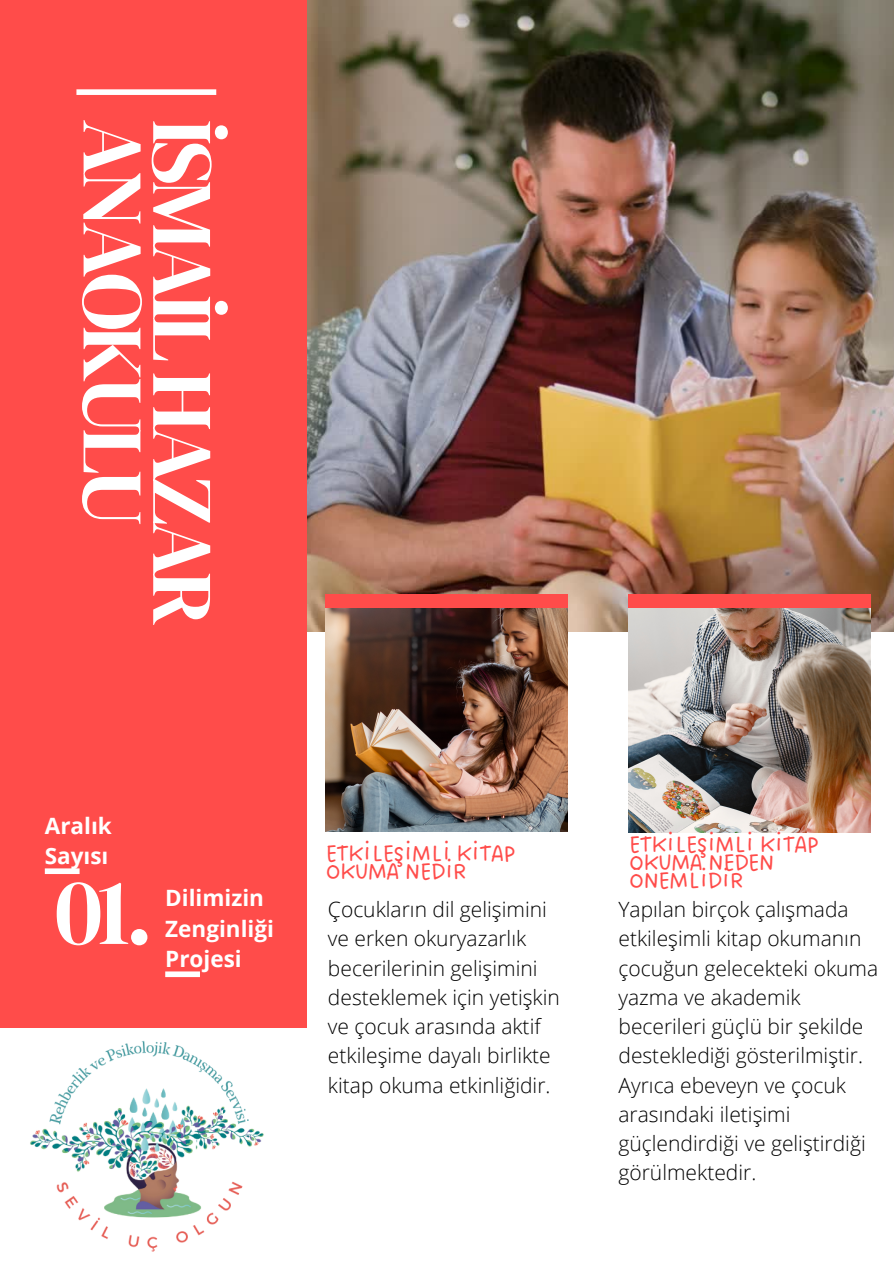
<style>
.page{position:relative;width:894px;height:1264px;background:#fff}
.page>*{position:absolute;margin:0;border:0;box-sizing:border-box;transform-origin:0 0}
.t1{font:95.1px "DM Serif Display";color:#fff}
.t2{font:86.1px/69.6px "DM Serif Display";letter-spacing:-.055em;color:#fff}
.t3{font:25.05px/18px "DO Sans Regular";letter-spacing:-.055em;color:#ff4c4a}
.t4{font:700 22.5px "Open Sans";color:#fff}
.t5{font:300 21px/29.2px "Open Sans";color:#000}
</style>
<div class="page">
<div style="left:0;top:0;width:307px;height:1263px;background:#ff4c4a"></div>
<img style="left:307px;top:0;width:586px;height:632px">
<img style="left:325px;top:607px;width:242px;height:224px">
<img style="left:628px;top:608px;width:242px;height:224px">
<div style="left:628px;top:594px;width:242px;height:14px;background:#ff4c4a"></div>
<div style="left:76px;top:89px;width:140px;height:6px;background:#fff"></div>
<div style="left:45px;top:868px;width:35px;height:6px;background:#fff"></div>
<div style="left:325px;top:594px;width:242px;height:13px;background:#ff4c4a"></div>
<img style="left:0;top:1028px;width:307px;height:235px">
<div style="left:165px;top:971px;width:35px;height:6px;background:#fff"></div>
<p class="t2" style="left:218px;top:119px;width:508px;rotate:90deg">İSMAİL HAZAR<br>ANAOKULU</p>
<p class="t4" style="left:45px;top:809px;width:68px">Aralık</p>
<p class="t4" style="left:45px;top:839px;width:65px">Sayısı</p>
<p class="t1" style="left:55px;top:845px;width:100px">01.</p>
<p class="t4" style="left:165px;top:882px;width:100px">Dilimizin</p>
<p class="t4" style="left:165px;top:912px;width:110px">Zenginliği</p>
<p class="t4" style="left:165px;top:942px;width:78px">Projesi</p>
<p class="t3" style="left:325px;top:845px;width:192px">ETKİLEŞİMLİ KİTAP<br>OKUMA NEDİR</p>
<p class="t5" style="left:328px;top:894px;width:233px">Çocukların dil gelişimini ve erken okuryazarlık becerilerinin gelişimini desteklemek için yetişkin ve çocuk arasında aktif etkileşime dayalı birlikte kitap okuma etkinliğidir.</p>
<p class="t3" style="left:628px;top:837px;width:192px">ETKİLEŞİMLİ KİTAP<br>OKUMA NEDEN<br>ÖNEMLİDİR</p>
<p class="t5" style="left:618px;top:894px;width:261px">Yapılan birçok çalışmada etkileşimli kitap okumanın çocuğun gelecekteki okuma yazma ve akademik becerileri güçlü bir şekilde desteklediği gösterilmiştir.<br>Ayrıca ebeveyn ve çocuk arasındaki iletişimi güçlendirdiği ve geliştirdiği görülmektedir.</p>
</div>
